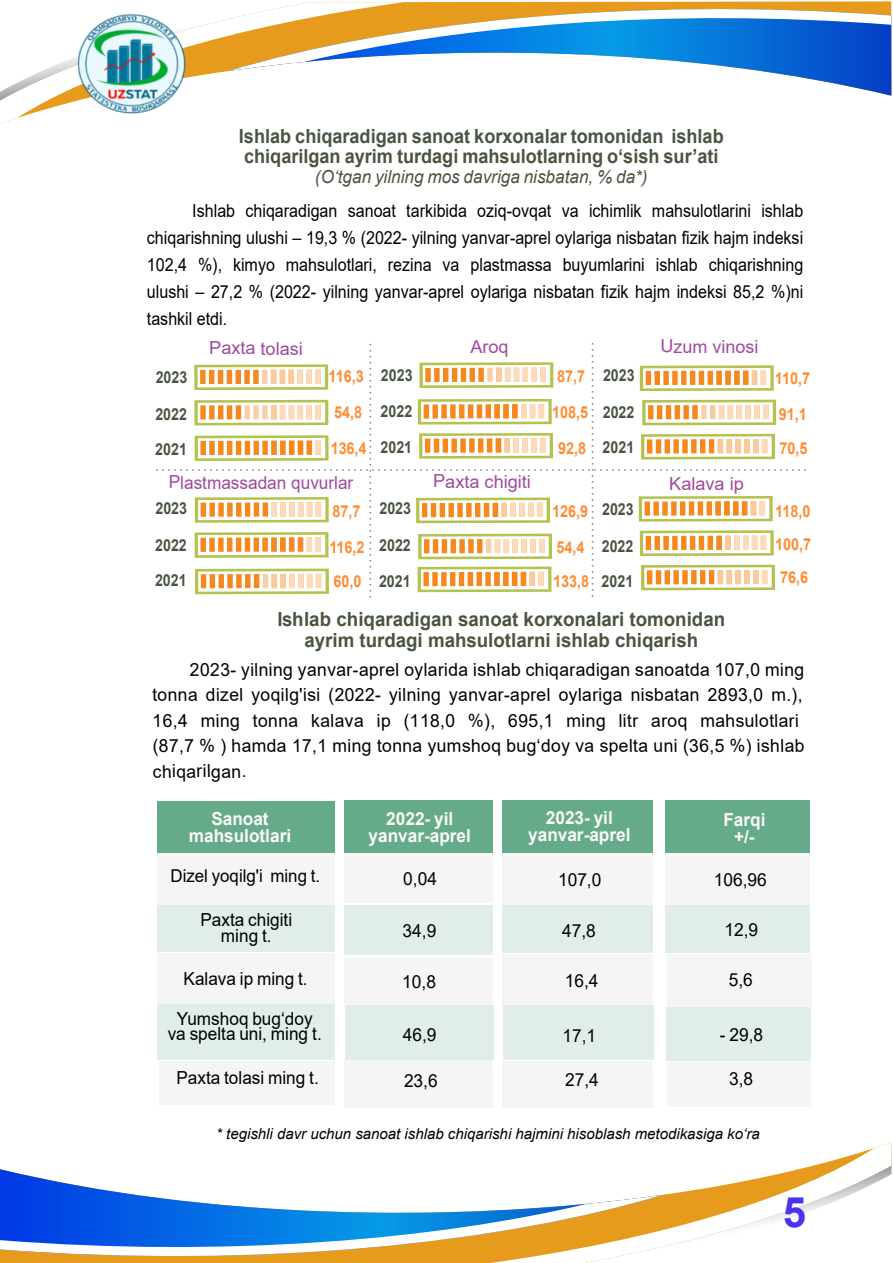
<style>
.page{position:relative;width:893px;height:1263px;background:#fff}
.page>*{position:absolute;margin:0;border:0;box-sizing:border-box;transform-origin:0 0}
.t1{font:700 42px "Arial";color:#4933f1}
.t2{font:700 19.5px/20px "Arial";color:#495540;scale:.93 1}
.t3{font:700 19.5px/21px "Arial";color:#495540;text-align:center;scale:.96 1}
.t4{font:18px/27px "Arial";color:#000;text-align:justify;scale:.89 1}
.t5{font:18px/25.5px "Arial";color:#000}
.t6{font:18px/15.3px "Arial";color:#000;text-align:center;scale:.96 1}
.t7{font:700 18px/16.8px "Arial";color:#fafafa;text-align:center;scale:.96 1}
.t8{font:18px "Arial";letter-spacing:-.005em;color:#a0499e}
.t9{font:italic 18px "Arial";color:#495540;scale:.95 1}
.t10{font:18px "Arial";letter-spacing:-.005em;color:#a0499e;scale:.96 1}
.t11{font:17.7px "Arial";color:#000;scale:.96 1}
.t12{font:700 16.5px "Arial";letter-spacing:-.005em;color:#ff8c33;scale:.87 1}
.t13{font:700 16.5px/35.4px "Arial";color:#495540;scale:.86 1}
.t14{font:italic 15px "Arial";color:#000}
</style>
<div class="page">
<div style="left:159px;top:1061px;width:176px;height:43px;background:#f5f5f5"></div>
<div style="left:667px;top:1062px;width:143px;height:45px;background:#f5f5f5"></div>
<div style="left:503px;top:1061px;width:150px;height:46px;background:#f5f5f5"></div>
<div style="left:344px;top:1060px;width:149px;height:47px;background:#f5f5f5"></div>
<div style="left:157px;top:835px;width:177px;height:69px;background:#f5f5f5"></div>
<div style="left:157px;top:801px;width:177px;height:52px;background:#66ab89"></div>
<div style="left:345px;top:835px;width:148px;height:68px;background:#f5f5f5"></div>
<div style="left:345px;top:800px;width:148px;height:53px;background:#66ab89"></div>
<div style="left:503px;top:835px;width:150px;height:72px;background:#f5f5f5"></div>
<div style="left:503px;top:800px;width:150px;height:53px;background:#66ab89"></div>
<div style="left:665px;top:832px;width:145px;height:73px;background:#f5f5f5"></div>
<div style="left:665px;top:800px;width:145px;height:53px;background:#66ab89"></div>
<div style="left:157px;top:953px;width:177px;height:52px;background:#f5f5f5"></div>
<div style="left:157px;top:905px;width:177px;height:47px;background:#e0eee7"></div>
<div style="left:345px;top:958px;width:148px;height:49px;background:#f5f5f5"></div>
<div style="left:345px;top:905px;width:148px;height:50px;background:#e0eee7"></div>
<div style="left:503px;top:955px;width:150px;height:52px;background:#f5f5f5"></div>
<div style="left:503px;top:905px;width:150px;height:48px;background:#e0eee7"></div>
<div style="left:667px;top:955px;width:145px;height:52px;background:#f5f5f5"></div>
<div style="left:665px;top:905px;width:145px;height:48px;background:#e0eee7"></div>
<div style="left:157px;top:1004px;width:178px;height:56px;background:#e0eee7"></div>
<div style="left:345px;top:1005px;width:149px;height:55px;background:#e0eee7"></div>
<div style="left:503px;top:1005px;width:151px;height:55px;background:#e0eee7"></div>
<div style="left:666px;top:1007px;width:145px;height:54px;background:#e0eee7"></div>
<svg style="left:0;top:1154px;width:891px;height:109px"></svg>
<svg style="left:0;top:19px;width:229px;height:105px"></svg>
<svg style="left:761px;top:71px;width:130px;height:25px"></svg>
<svg style="left:229px;top:1px;width:662px;height:70px"></svg>
<img style="left:73px;top:14px;width:113px;height:103px">
<svg style="left:156px;top:343px;width:650px;height:255px"></svg>
<div style="left:646px;top:536px;width:5px;height:14px;background:#f68820"></div>
<div style="left:654px;top:536px;width:6px;height:14px;background:#f68820"></div>
<div style="left:663px;top:536px;width:6px;height:14px;background:#f68820"></div>
<div style="left:672px;top:536px;width:6px;height:14px;background:#f68820"></div>
<div style="left:681px;top:536px;width:5px;height:14px;background:#f68820"></div>
<div style="left:690px;top:536px;width:5px;height:14px;background:#f68820"></div>
<div style="left:699px;top:536px;width:5px;height:14px;background:#f68820"></div>
<div style="left:708px;top:536px;width:5px;height:14px;background:#f68820"></div>
<div style="left:716px;top:536px;width:6px;height:14px;background:#f68820"></div>
<div style="left:725px;top:536px;width:6px;height:14px;background:#faca9c"></div>
<div style="left:734px;top:536px;width:6px;height:14px;background:#fcdbbb"></div>
<div style="left:743px;top:536px;width:5px;height:14px;background:#fcdbbb"></div>
<div style="left:752px;top:536px;width:5px;height:14px;background:#fcdbbb"></div>
<div style="left:761px;top:536px;width:5px;height:14px;background:#fcdbbb"></div>
<p class="t2" style="left:239px;top:127px;width:523px">Ishlab chiqaradigan sanoat korxonalar tomonidan ishlab chiqarilgan ayrim turdagi mahsulotlarning o‘sish sur’ati</p>
<p class="t9" style="left:315px;top:165px;width:352px">(O‘tgan yilning mos davriga nisbatan, % da*)</p>
<p class="t4" style="left:147px;top:197px;width:739px;text-indent:45px">Ishlab chiqaradigan sanoat tarkibida oziq-ovqat va ichimlik mahsulotlarini ishlab chiqarishning ulushi – 19,3 % (2022- yilning yanvar-aprel oylariga nisbatan fizik hajm indeksi 102,4 %), kimyo mahsulotlari, rezina va plastmassa buyumlarini ishlab chiqarishning ulushi – 27,2 % (2022- yilning yanvar-aprel oylariga nisbatan fizik hajm indeksi 85,2 %)ni tashkil etdi.</p>
<p class="t8" style="left:209px;top:336px;width:95px">Paxta tolasi</p>
<p class="t8" style="left:470px;top:334px;width:40px">Aroq</p>
<p class="t8" style="left:660px;top:334px;width:100px">Uzum vinosi</p>
<p class="t13" style="left:156px;top:360px;width:38px">2023</p>
<p class="t12" style="left:329px;top:365px;width:42px">116,3</p>
<p class="t13" style="left:155px;top:396px;width:38px">2022<br>2021</p>
<p class="t12" style="left:334px;top:401px;width:34px">54,8</p>
<p class="t12" style="left:331px;top:437px;width:43px">136,4</p>
<p class="t13" style="left:381px;top:357px;width:38px">2023</p>
<p class="t13" style="left:380px;top:394px;width:38px">2022<br>2021</p>
<p class="t12" style="left:557px;top:365px;width:34px">87,7</p>
<p class="t12" style="left:552px;top:401px;width:43px">108,5</p>
<p class="t12" style="left:558px;top:437px;width:34px">92,8</p>
<p class="t13" style="left:603px;top:357px;width:38px">2023</p>
<p class="t13" style="left:603px;top:394px;width:38px">2022<br>2021</p>
<p class="t12" style="left:775px;top:366px;width:42px">110,7</p>
<p class="t12" style="left:779px;top:402px;width:34px">91,1</p>
<p class="t12" style="left:779px;top:437px;width:34px">70,5</p>
<p class="t10" style="left:169px;top:470px;width:194px">Plastmassadan quvurlar</p>
<p class="t8" style="left:433px;top:469px;width:99px">Paxta chigiti</p>
<p class="t8" style="left:669px;top:471px;width:76px">Kalava ip</p>
<p class="t13" style="left:155px;top:491px;width:38px">2023</p>
<p class="t12" style="left:775px;top:499px;width:42px">118,0</p>
<p class="t13" style="left:155px;top:527px;width:38px">2022<br>2021</p>
<p class="t13" style="left:379px;top:491px;width:38px">2023</p>
<p class="t13" style="left:379px;top:528px;width:38px">2022<br>2021</p>
<p class="t13" style="left:602px;top:491px;width:38px">2023</p>
<p class="t13" style="left:602px;top:528px;width:38px">2022<br>2021</p>
<p class="t12" style="left:552px;top:500px;width:43px">126,9</p>
<p class="t12" style="left:333px;top:500px;width:34px">87,7</p>
<p class="t12" style="left:775px;top:533px;width:43px">100,7</p>
<p class="t12" style="left:329px;top:536px;width:42px">116,2</p>
<p class="t12" style="left:556px;top:536px;width:34px">54,4</p>
<p class="t12" style="left:780px;top:565px;width:34px">76,6</p>
<p class="t12" style="left:553px;top:570px;width:43px">133,8</p>
<p class="t12" style="left:333px;top:570px;width:34px">60,0</p>
<p class="t3" style="left:277px;top:608px;width:468px">Ishlab chiqaradigan sanoat korxonalari tomonidan ayrim turdagi mahsulotlarni ishlab chiqarish</p>
<p class="t5" style="left:151px;top:662px;width:654px;text-indent:39px;rotate:-1deg">2023- yilning yanvar-aprel oylarida ishlab chiqaradigan sanoatda 107,0 ming tonna dizel yoqilg'isi (2022- yilning yanvar-aprel oylariga nisbatan 2893,0 m.), 16,4 ming tonna kalava ip (118,0 %), 695,1 ming litr aroq mahsulotlari (87,7 % ) hamda 17,1 ming tonna yumshoq bug‘doy va spelta uni (36,5 %) ishlab</p>
<p class="t5" style="left:153px;top:759px;width:95px;rotate:-1deg">chiqarilgan.</p>
<p class="t7" style="left:189px;top:810px;width:108px">Sanoat mahsulotlari</p>
<p class="t7" style="left:369px;top:811px;width:108px">2022- yil yanvar-aprel</p>
<p class="t7" style="left:528px;top:810px;width:108px">2023- yil yanvar-aprel</p>
<p class="t7" style="left:723px;top:812px;width:45px">Farqi +/-</p>
<p class="t11" style="left:170px;top:864px;width:157px">Dizel yoqilg'i ming t.</p>
<p class="t6" style="left:403px;top:871px;width:37px">0,04</p>
<p class="t6" style="left:558px;top:872px;width:47px">107,0</p>
<p class="t6" style="left:714px;top:872px;width:57px">106,96</p>
<p class="t6" style="left:200px;top:912px;width:97px">Paxta chigiti ming t.</p>
<p class="t6" style="left:403px;top:923px;width:37px">34,9</p>
<p class="t6" style="left:562px;top:923px;width:37px">47,8</p>
<p class="t6" style="left:724px;top:922px;width:37px">12,9</p>
<p class="t6" style="left:184px;top:971px;width:131px">Kalava ip ming t.</p>
<p class="t6" style="left:402px;top:974px;width:37px">10,8</p>
<p class="t6" style="left:565px;top:973px;width:37px">16,4</p>
<p class="t6" style="left:729px;top:972px;width:27px">5,6</p>
<p class="t6" style="left:168px;top:1011px;width:162px">Yumshoq bug‘doy va spelta uni, ming t.</p>
<p class="t6" style="left:403px;top:1027px;width:37px">46,9</p>
<p class="t6" style="left:562px;top:1028px;width:37px">17,1</p>
<p class="t6" style="left:720px;top:1027px;width:47px">- 29,8</p>
<p class="t6" style="left:176px;top:1070px;width:150px">Paxta tolasi ming t.</p>
<p class="t6" style="left:404px;top:1073px;width:37px">23,6</p>
<p class="t6" style="left:565px;top:1072px;width:37px">27,4</p>
<p class="t6" style="left:729px;top:1071px;width:27px">3,8</p>
<p class="t14" style="left:216px;top:1124px;width:545px">* tegishli davr uchun sanoat ishlab chiqarishi hajmini hisoblash metodikasiga ko‘ra</p>
<h1 class="t1" style="left:783px;top:1183px;width:25px">5</h1>
</div>
